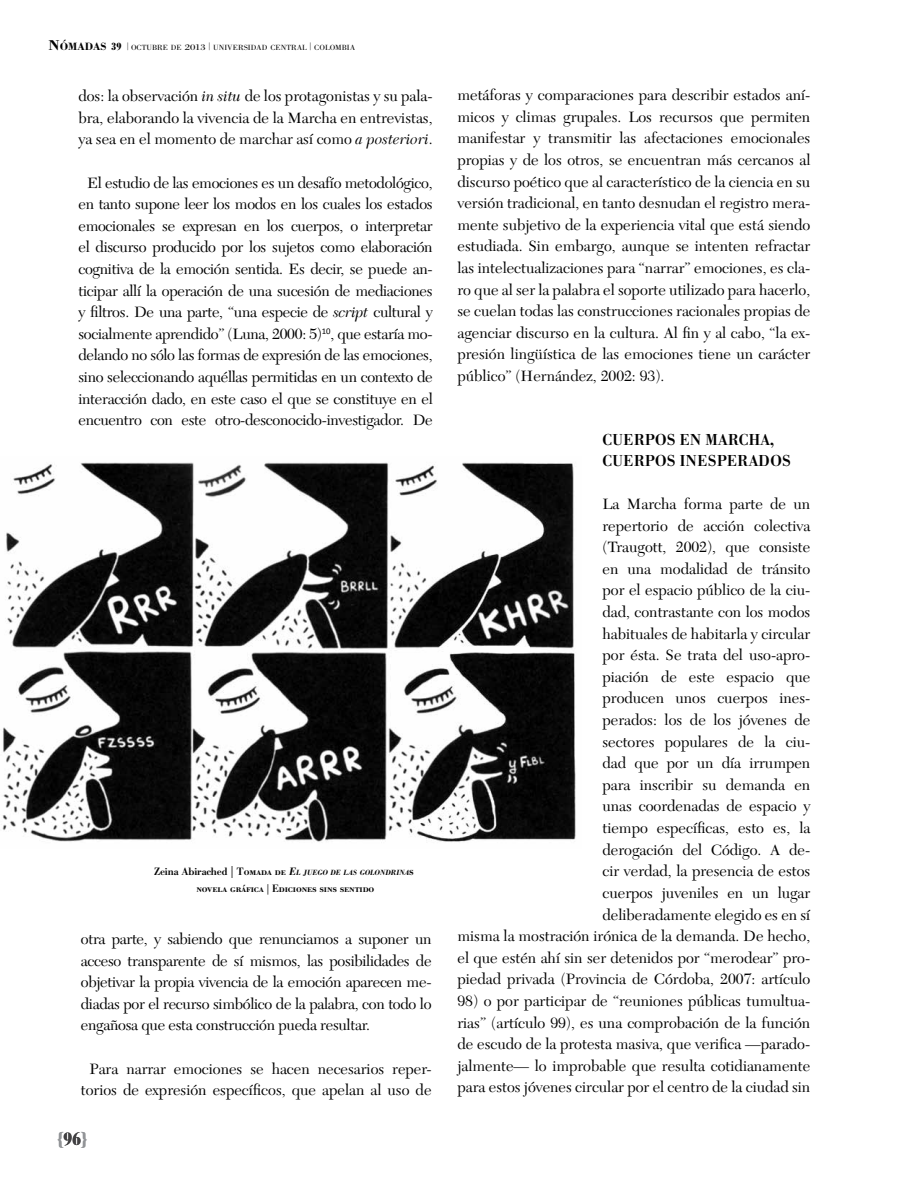
<style>
.page{position:relative;width:915px;height:1191px;background:#fff}
.page>*{position:absolute;margin:0;border:0;box-sizing:border-box;transform-origin:0 0}
.t1{font:700 condensed 18px "Bodoni BE";color:#939598}
.t2{font:15.6px/21.6px "New Caledonia LT Std";color:#000;text-align:justify}
.t3{font:15.6px/21.6px "New Caledonia LT Std";letter-spacing:-.02em;color:#000;text-align:center}
.t4{font:500 15.6px/21px "Bodoni BE";letter-spacing:.04em;color:#000;scale:.95 1}
.t5{font:10.5px "Bodoni BE Medium SC";letter-spacing:-.01em;color:#000}
.t6{font:7.8px "Bodoni";color:#000;scale:1.09 1}
.t7{font:italic 500 7.35px "Bodoni BE";letter-spacing:.005em;color:#000}
.s1{font-weight:700;font-size:14.7px}
.s2{font-weight:700;font-size:10.95px}
.s3{font-family:"Bodoni BE";font-weight:700;font-stretch:condensed;font-size:10.5px}
.s4{font-size:11.1px}
.s5{font-size:8.55px}
.s6{font-style:italic}
.s7{font-style:normal;font-size:10.5px}
.s8{font-style:normal;font-size:12px}
.s9{font-family:"Bodoni BE Medium SC";font-weight:400;font-style:normal;font-size:10.5px}
.s10{font-size:10.5px}
.s11{color:#414042}
</style>
<div class="page">
<img style="left:2px;top:462px;width:574px;height:380px">
<p class="t6" style="left:48px;top:43px;width:283px"><span class="s1">N</span><span class="s2">ÓMADAS</span> <span class="s3">39</span> <span class="s4">|</span> OCTUBRE DE <span class="s5">2013</span> <span class="s4">|</span> UNIVERSIDAD CENTRAL <span class="s4">|</span> COLOMBIA</p>
<p class="t2" style="left:78px;top:85px;width:355px">dos: la observación <span class="s6">in situ</span> de los protagonistas y su pala&shy;bra, elaborando la vivencia de la Marcha en entrevistas, ya sea en el momento de marchar así como <span class="s6">a posteriori</span>.</p>
<p class="t3" style="left:78px;top:172px;width:355px">El estudio de las emociones es un desafío metodológico, en tanto supone leer los modos en los cuales los estados emocionales se expresan en los cuerpos, o interpretar el discurso producido por los sujetos como elaboración cognitiva de la emoción sentida. Es decir, se puede an&shy;ticipar allí la operación de una sucesión de mediaciones y filtros. De una parte, “una especie de <span class="s6">script</span> cultural y socialmente aprendido” (Luna, 2000: 5)<sup>10</sup>, que estaría mo&shy;delando no sólo las formas de expresión de las emociones, sino seleccionando aquéllas permitidas en un contexto de interacción dado, en este caso el que se constituye en el encuentro con este otro-desconocido-investigador. De</p>
<p class="t7" style="left:154px;top:868px;width:261px"><span class="s7">ZEINA ABIRACHED</span> <span class="s8">|</span> <span class="s9">Tomada de</span> <span class="s10">E</span>L JUEGO DE LAS GOLONDRINA<span class="s8">S</span></p>
<p class="t5" style="left:196px;top:882px;width:179px">novela gráfica | Ediciones sins sentido</p>
<p class="t2" style="left:81px;top:928px;width:352px">otra parte, y sabiendo que renunciamos a suponer un acceso transparente de sí mismos, las posibilidades de objetivar la propia vivencia de la emoción aparecen me&shy;diadas por el recurso simbólico de la palabra, con todo lo engañosa que esta construcción pueda resultar.</p>
<p class="t2" style="left:81px;top:1058px;width:352px;text-align:center">Para narrar emociones se hacen necesarios reper&shy;torios de expresión específicos, que apelan al uso de</p>
<p class="t1" style="left:57px;top:1128px;width:32px">{<span class="s11">96</span>}</p>
<p class="t2" style="left:457px;top:85px;width:354px">metáforas y comparaciones para describir estados aní&shy;micos y climas grupales. Los recursos que permiten manifestar y transmitir las afectaciones emocionales propias y de los otros, se encuentran más cercanos al discurso poético que al característico de la ciencia en su versión tradicional, en tanto desnudan el registro mera&shy;mente subjetivo de la experiencia vital que está siendo estudiada. Sin embargo, aunque se intenten refractar las intelectualizaciones para “narrar” emociones, es cla&shy;ro que al ser la palabra el soporte utilizado para hacerlo, se cuelan todas las construcciones racionales propias de agenciar discurso en la cultura. Al fin y al cabo, “la ex&shy;presión lingüística de las emociones tiene un carácter público” (Hernández, 2002: 93).</p>
<p class="t4" style="left:602px;top:429px;width:197px">CUERPOS EN MARCHA,<br>CUERPOS INESPERADOS</p>
<p class="t2" style="left:457px;top:493px;width:354px;text-align:right">La Marcha forma parte de un<br>repertorio de acción colectiva<br>(Traugott, 2002), que consiste<br>en una modalidad de tránsito<br>por el espacio público de la ciu-<br>dad, contrastante con los modos<br>habituales de habitarla y circular<br>por ésta. Se trata del uso-apro-<br>piación de este espacio que<br>producen unos cuerpos ines-<br>perados: los de los jóvenes de<br>sectores populares de la ciu-<br>dad que por un día irrumpen<br>para inscribir su demanda en<br>unas coordenadas de espacio y<br>tiempo específicas, esto es, la<br>derogación del Código. A de-<br>cir verdad, la presencia de estos<br>cuerpos juveniles en un lugar<br>deliberadamente elegido es en sí<br>misma la mostración irónica de la demanda. De hecho, el que estén ahí sin ser detenidos por “merodear” pro&shy;piedad privada (Provincia de Córdoba, 2007: artículo</p>
<p class="t2" style="left:457px;top:990px;width:354px">98) o por participar de “reuniones públicas tumultua&shy;rias” (artículo 99), es una comprobación de la función de escudo de la protesta masiva, que verifica —parado&shy;jalmente— lo improbable que resulta cotidianamente para estos jóvenes circular por el centro de la ciudad sin</p>
</div>
